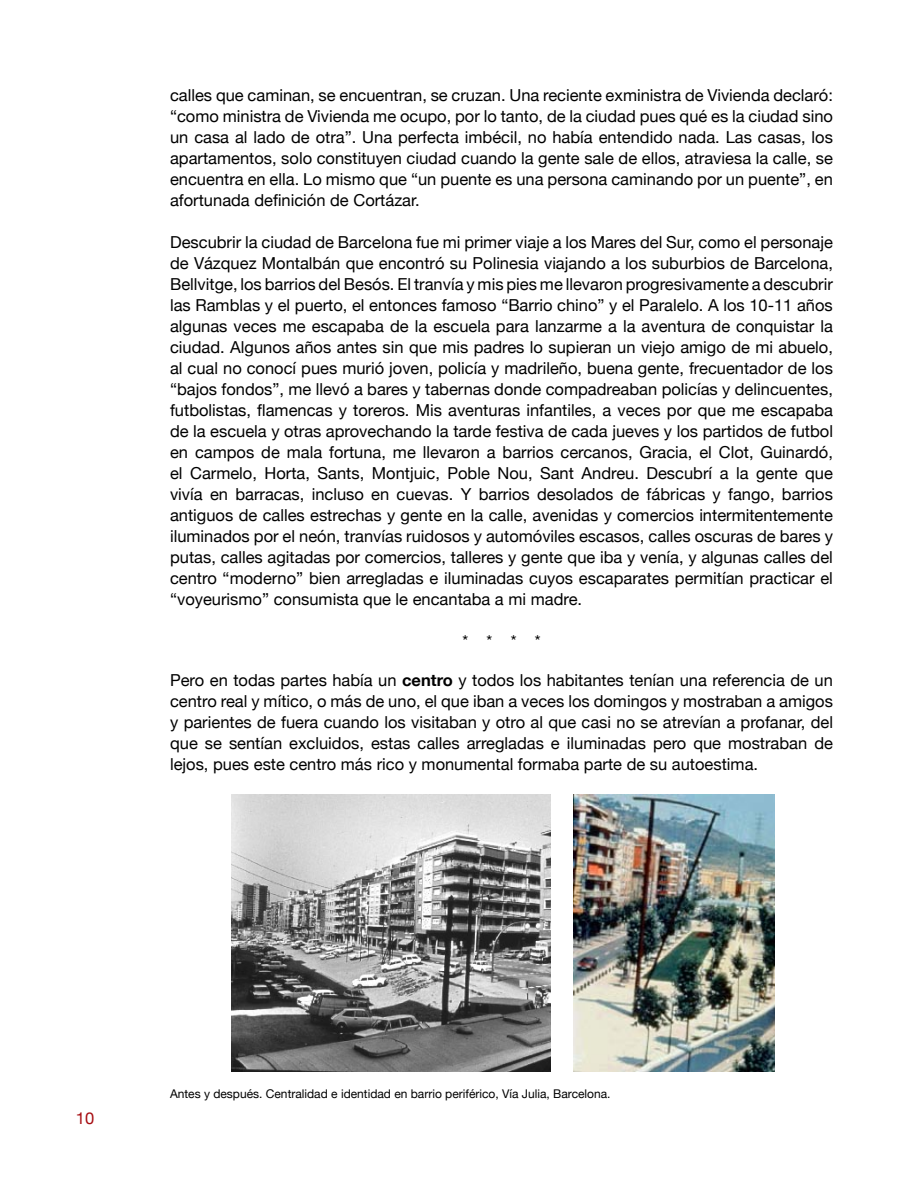
<style>
.page{position:relative;width:918px;height:1188px;background:#fff}
.page>*{position:absolute;margin:0;border:0;box-sizing:border-box;transform-origin:0 0}
.t1{font:16.5px/21px "Helvetica Neue";color:#000;text-align:justify}
.t2{font:16.5px "Helvetica Neue";color:#a70e13}
.t3{font:12px "Helvetica Neue";color:#000}
.s1{font-weight:700}
</style>
<div class="page">
<img style="left:232px;top:794px;width:319px;height:278px">
<img style="left:574px;top:795px;width:201px;height:277px">
<p class="t1" style="left:170px;top:84px;width:664px">calles que caminan, se encuentran, se cruzan. Una reciente exministra de Vivienda declaró: “como ministra de Vivienda me ocupo, por lo tanto, de la ciudad pues qué es la ciudad sino un casa al lado de otra”. Una perfecta imbécil, no había entendido nada. Las casas, los apartamentos, solo constituyen ciudad cuando la gente sale de ellos, atraviesa la calle, se encuentra en ella. Lo mismo que “un puente es una persona caminando por un puente”, en afortunada definición de Cortázar.</p>
<p class="t1" style="left:170px;top:231px;width:664px">Descubrir la ciudad de Barcelona fue mi primer viaje a los Mares del Sur, como el personaje de Vázquez Montalbán que encontró su Polinesia viajando a los suburbios de Barcelona, Bellvitge, los barrios del Besós. El tranvía y mis pies me llevaron progresivamente a descubrir las Ramblas y el puerto, el entonces famoso “Barrio chino” y el Paralelo. A los 10-11 años algunas veces me escapaba de la escuela para lanzarme a la aventura de conquistar la ciudad. Algunos años antes sin que mis padres lo supieran un viejo amigo de mi abuelo, al cual no conocí pues murió joven, policía y madrileño, buena gente, frecuentador de los “bajos fondos”, me llevó a bares y tabernas donde compadreaban policías y delincuentes, futbolistas, flamencas y toreros. Mis aventuras infantiles, a veces por que me escapaba de la escuela y otras aprovechando la tarde festiva de cada jueves y los partidos de futbol en campos de mala fortuna, me llevaron a barrios cercanos, Gracia, el Clot, Guinardó, el Carmelo, Horta, Sants, Montjuic, Poble Nou, Sant Andreu. Descubrí a la gente que vivía en barracas, incluso en cuevas. Y barrios desolados de fábricas y fango, barrios antiguos de calles estrechas y gente en la calle, avenidas y comercios intermitentemente iluminados por el neón, tranvías ruidosos y automóviles escasos, calles oscuras de bares y putas, calles agitadas por comercios, talleres y gente que iba y venía, y algunas calles del centro “moderno” bien arregladas e iluminadas cuyos escaparates permitían practicar el “voyeurismo” consumista que le encantaba a mi madre.</p>
<p class="t1" style="left:462px;top:630px;width:80px">* * * *</p>
<p class="t1" style="left:170px;top:669px;width:664px">Pero en todas partes había un <span class="s1">centro</span> y todos los habitantes tenían una referencia de un centro real y mítico, o más de uno, el que iban a veces los domingos y mostraban a amigos y parientes de fuera cuando los visitaban y otro al que casi no se atrevían a profanar, del que se sentían excluidos, estas calles arregladas e iluminadas pero que mostraban de lejos, pues este centro más rico y monumental formaba parte de su autoestima.</p>
<p class="t2" style="left:76px;top:1109px;width:20px">10</p>
<p class="t3" style="left:170px;top:1087px;width:440px">Antes y después. Centralidad e identidad en barrio periférico, Vía Julia, Barcelona.</p>
</div>
